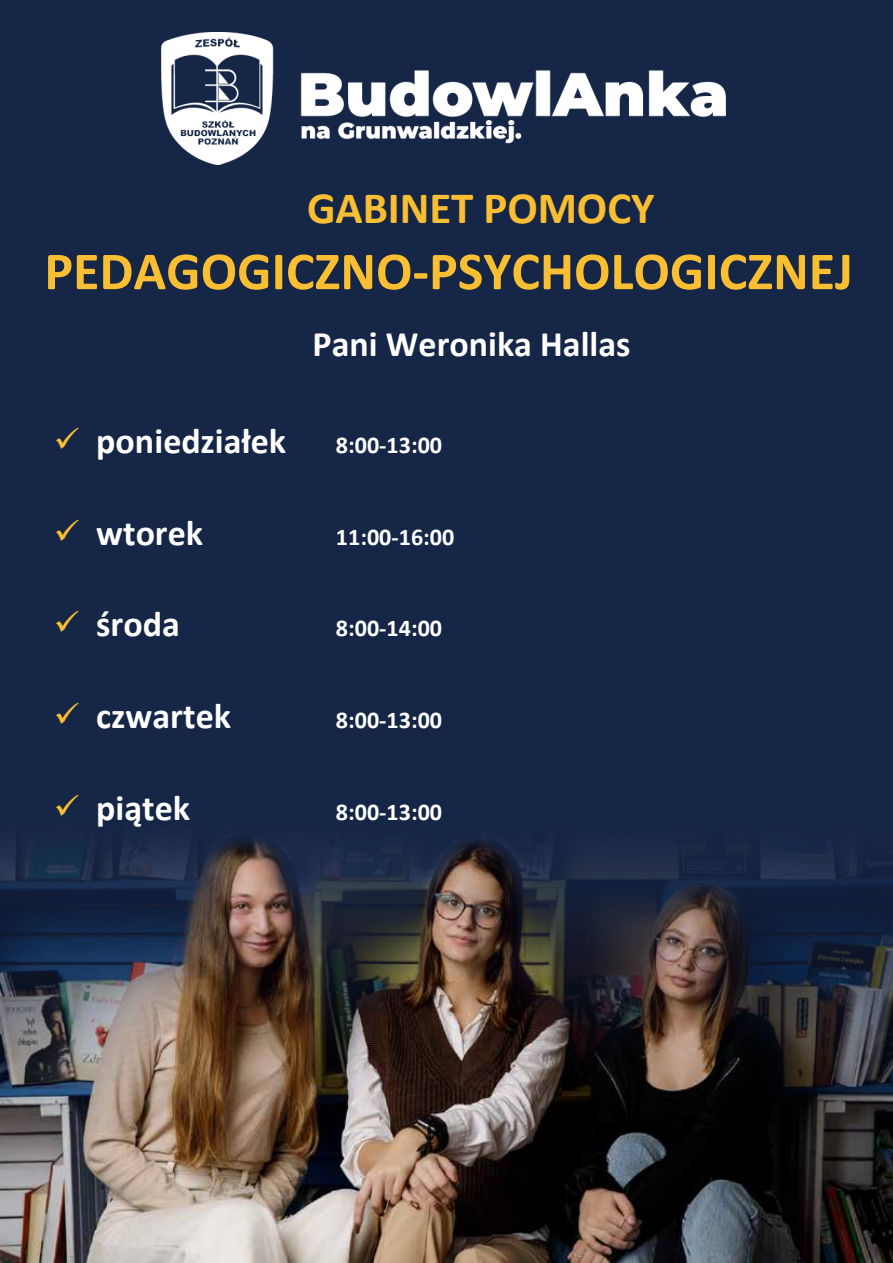
<style>
.page{position:relative;width:893px;height:1263px;background:#162647}
.page>*{position:absolute;margin:0;border:0;box-sizing:border-box;transform-origin:0 0}
.t1{font:700 54px "Calibri";color:#f9be31}
.t2{font:700 45px "Calibri";color:#f9be31}
.t3{font:700 36px "Calibri";color:#fff}
.t4{font:700 24.15px "Calibri";color:#fff}
.s1{color:#f9be31}
</style>
<div class="page">
<img style="left:162px;top:33px;width:564px;height:132px">
<img style="left:0;top:839px;width:893px;height:424px">
<p class="t2" style="left:307px;top:177px;width:349px">GABINET POMOCY</p>
<h1 class="t1" style="left:44px;top:233px;width:810px">PEDAGOGICZNO-PSYCHOLOGICZNEJ</h1>
<p class="t3" style="left:313px;top:318px;width:319px">Pani Weronika Hallas</p>
<p class="t3" style="left:54px;top:416px;width:234px"><span class="s1">✓</span> poniedziałek</p>
<p class="t4" style="left:336px;top:428px;width:108px">8:00-13:00</p>
<p class="t3" style="left:54px;top:507px;width:151px"><span class="s1">✓</span> wtorek</p>
<p class="t4" style="left:336px;top:520px;width:120px">11:00-16:00</p>
<p class="t3" style="left:54px;top:599px;width:128px"><span class="s1">✓</span> środa</p>
<p class="t4" style="left:336px;top:611px;width:108px">8:00-14:00</p>
<p class="t3" style="left:54px;top:690px;width:179px"><span class="s1">✓</span> czwartek</p>
<p class="t4" style="left:336px;top:703px;width:108px">8:00-13:00</p>
<p class="t3" style="left:54px;top:782px;width:138px"><span class="s1">✓</span> piątek</p>
<p class="t4" style="left:336px;top:794px;width:108px">8:00-13:00</p>
</div>
